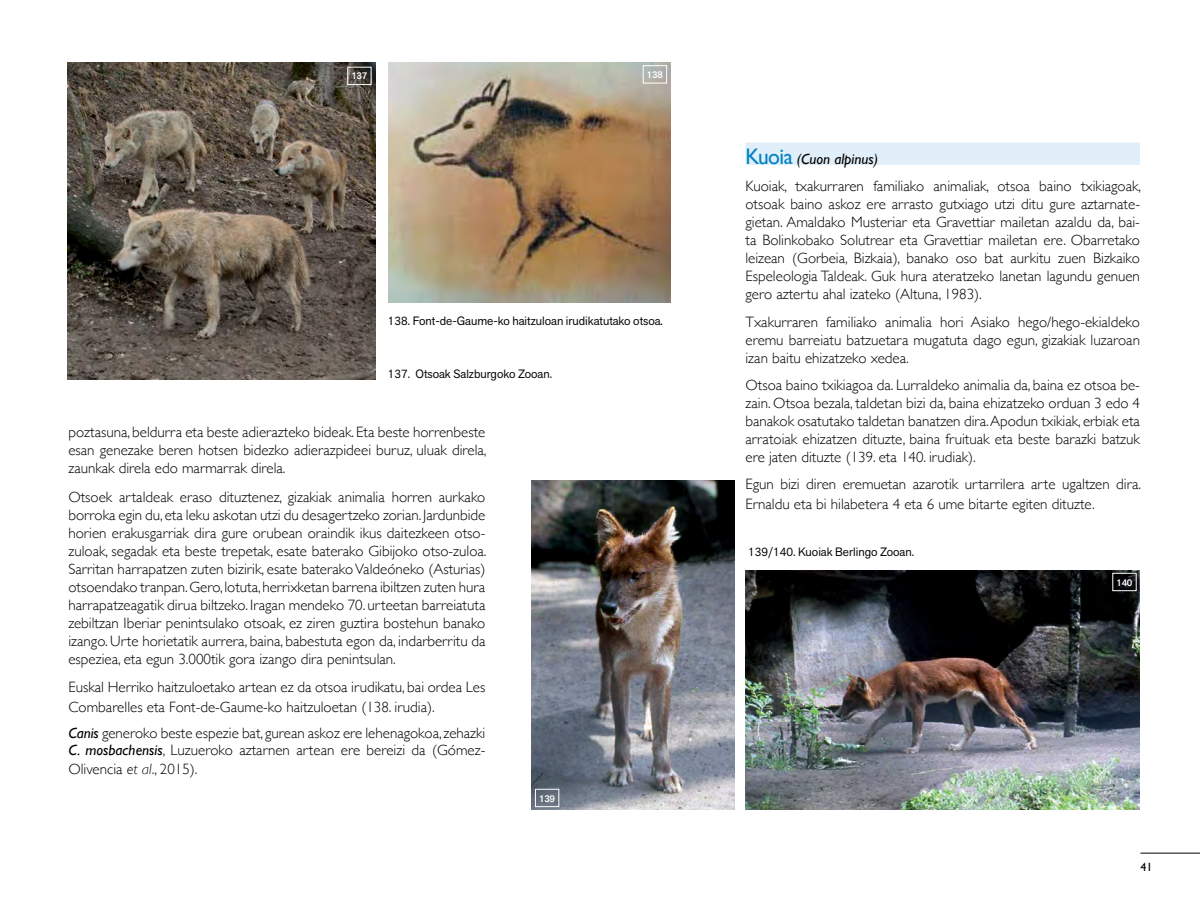
<style>
.page{position:relative;width:1200px;height:900px;background:#fff}
.page>*{position:absolute;margin:0;border:0;box-sizing:border-box;transform-origin:0 0}
.t1{font:300 15px/18px "Gill Sans";color:#000;text-align:justify}
.t2{font:12px "Akzid Grtsk Next";color:#000}
.t3{font:12px "Gill Sans";color:#000}
.t4{font:500 9.6px "Akzid Grtsk Next";letter-spacing:-.03em;color:#fff}
.s1{font-weight:400;font-style:italic}
.s2{font-style:italic}
.s3{font-weight:400;font-size:22.5px;color:#0081c3}
</style>
<div class="page">
<hr style="left:1140px;top:853px;width:60px;height:1px;background:#000">
<img style="left:67px;top:63px;width:309px;height:317px">
<img style="left:388px;top:62px;width:282px;height:240px">
<div style="left:746px;top:143px;width:394px;height:22px;background:#e0eff9"></div>
<div style="left:347px;top:67px;width:24px;height:18px;border:1px solid #fff"></div>
<div style="left:643px;top:65px;width:24px;height:18px;border:1px solid #fff"></div>
<img style="left:746px;top:570px;width:394px;height:240px">
<div style="left:1113px;top:573px;width:24px;height:18px;border:1px solid #fff"></div>
<img style="left:531px;top:480px;width:204px;height:330px">
<div style="left:535px;top:789px;width:24px;height:18px;border:1px solid #fff"></div>
<p class="t4" style="left:351px;top:70px;width:18px">137</p>
<p class="t4" style="left:647px;top:68px;width:18px">138</p>
<p class="t2" style="left:388px;top:313px;width:277px">138. Font-de-Gaume-ko haitzuloan irudikatutako otsoa.</p>
<p class="t2" style="left:388px;top:366px;width:166px">137. Otsoak Salzburgoko Zooan.</p>
<p class="t1" style="left:68px;top:423px;width:420px">poztasuna, beldurra eta beste adierazteko bideak. Eta beste horrenbeste esan genezake beren hotsen bidezko adierazpideei buruz, uluak direla, zaunkak direla edo marmarrak direla.</p>
<p class="t1" style="left:68px;top:487px;width:420px">Otsoek artaldeak eraso dituztenez, gizakiak animalia horren aurkako borroka egin du, eta leku askotan utzi du desagertzeko zorian. Jardunbide horien erakusgarriak dira gure orubean oraindik ikus daitezkeen otso&shy;zuloak, segadak eta beste trepetak, esate baterako Gibijoko otso-zuloa.<br>Sarritan harrapatzen zuten bizirik, esate baterako Valdeóneko (Asturias) otsoendako tranpan. Gero, lotuta, herrixketan barrena ibiltzen zuten hura harrapatzeagatik dirua biltzeko. Iragan mendeko 70. urteetan barreiatuta zebiltzan Iberiar penintsulako otsoak, ez ziren guztira bostehun banako izango. Urte horietatik aurrera, baina, babestuta egon da, indarberritu da espeziea, eta egun 3.000tik gora izango dira penintsulan.</p>
<p class="t1" style="left:68px;top:677px;width:418px;line-height:19.5px">Euskal Herriko haitzuloetako artean ez da otsoa irudikatu, bai ordea Les<br>Combarelles eta Font-de-Gaume-ko haitzuloetan (138. irudia).</p>
<p class="t1" style="left:68px;top:724px;width:419px;line-height:17.2px"><span class="s1">Canis</span> generoko beste espezie bat, gurean askoz ere lehenagokoa, zehazki<br><span class="s1">C. mosbachensis</span>, Luzueroko aztarnen artean ere bereizi da (Gómez-</p>
<p class="t1" style="left:68px;top:760px;width:131px">Olivencia <span class="s2">et al</span>., 2015).</p>
<p class="t4" style="left:539px;top:792px;width:18px">139</p>
<p class="t1" style="left:746px;top:144px;width:397px;line-height:27px"><span class="s3">Kuoia</span> <span class="s1">(Cuon alpinus)<br></span>Kuoiak, txakurraren familiako animaliak, otsoa baino txikiagoak,</p>
<p class="t1" style="left:746px;top:194px;width:396px">otsoak baino askoz ere arrasto gutxiago utzi ditu gure aztarnate&shy;gietan. Amaldako Musteriar eta Gravettiar mailetan azaldu da, bai&shy;ta Bolinkobako Solutrear eta Gravettiar mailetan ere. Obarretako leizean (Gorbeia, Bizkaia), banako oso bat aurkitu zuen Bizkaiko Espeleologia Taldeak. Guk hura ateratzeko lanetan lagundu genuen gero aztertu ahal izateko (Altuna, 1983).</p>
<p class="t1" style="left:746px;top:312px;width:396px">Txakurraren familiako animalia hori Asiako hego/hego-ekialdeko eremu barreiatu batzuetara mugatuta dago egun, gizakiak luzaroan izan baitu ehizatzeko xedea.</p>
<p class="t1" style="left:746px;top:375px;width:396px">Otsoa baino txikiagoa da. Lurraldeko animalia da, baina ez otsoa be&shy;zain. Otsoa bezala, taldetan bizi da, baina ehizatzeko orduan 3 edo 4 banakok osatutako taldetan banatzen dira. Apodun txikiak, erbiak eta arratoiak ehizatzen dituzte, baina fruituak eta beste barazki batzuk ere jaten dituzte (139. eta 140. irudiak).</p>
<p class="t1" style="left:746px;top:474px;width:397px;line-height:19.5px">Egun bizi diren eremuetan azarotik urtarrilera arte ugaltzen dira.<br>Ernaldu eta bi hilabetera 4 eta 6 ume bitarte egiten dituzte.</p>
<p class="t2" style="left:748px;top:544px;width:168px">139/140. Kuoiak Berlingo Zooan.</p>
<p class="t4" style="left:1116px;top:576px;width:18px">140</p>
<p class="t3" style="left:1140px;top:860px;width:13px">41</p>
</div>
